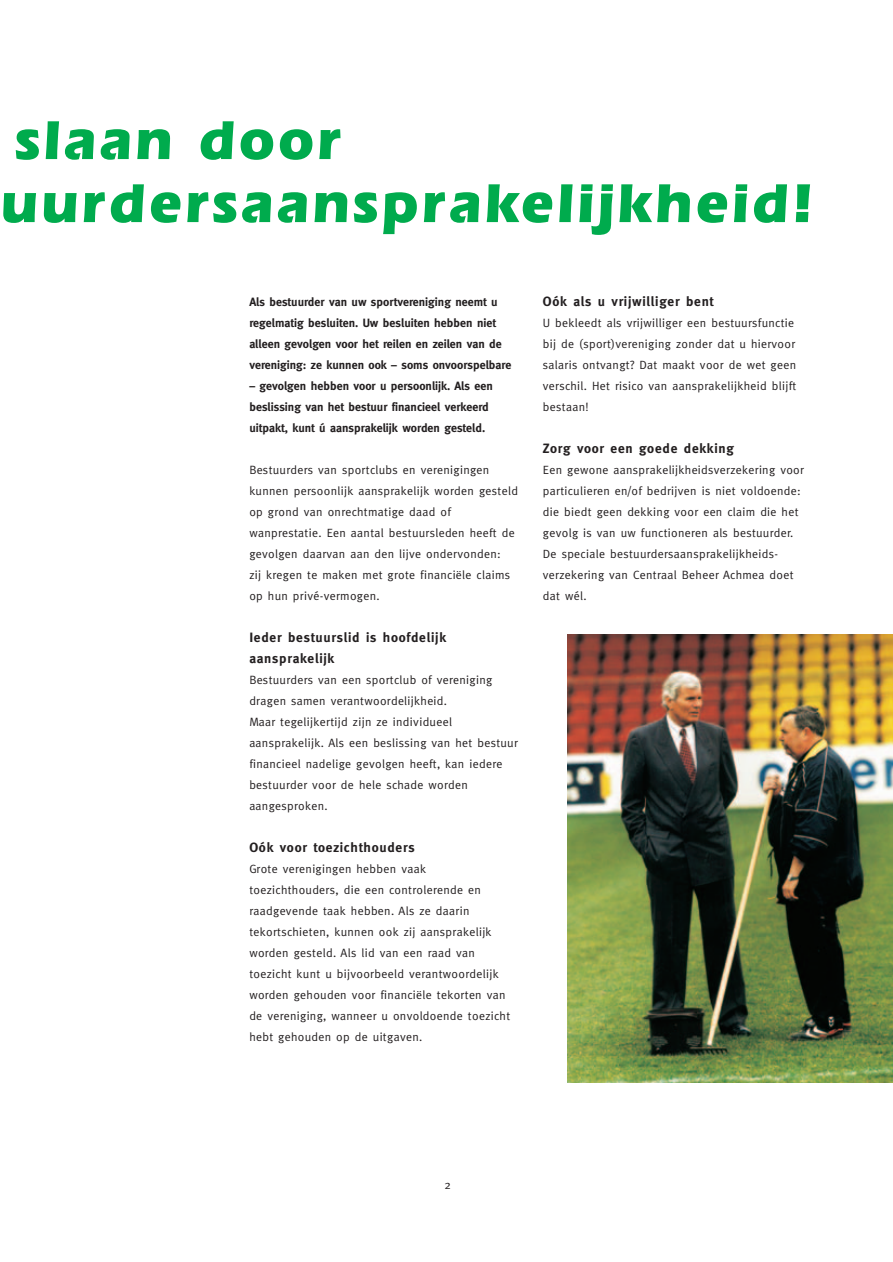
<style>
.page{position:relative;width:893px;height:1262px;background:#fff}
.page>*{position:absolute;margin:0;border:0;box-sizing:border-box;transform-origin:0 0}
.t1{font:700 57px/63px "Eras IT Cby BT";letter-spacing:.055em;color:#00ab4d}
.t2{font:700 13.5px/21px "Meta";letter-spacing:.055em;color:#231f20}
.t3{font:12px/21px "Meta";letter-spacing:.025em;color:#231f20}
.t4{font:700 12px/21px "Meta";color:#231f20}
</style>
<div class="page">
<img style="left:567px;top:635px;width:325px;height:447px">
<h1 class="t1" style="left:1px;top:116px;width:813px">slaan door uurdersaansprakelijkheid!</h1>
<p class="t4" style="left:249px;top:292px;width:263px">Als bestuurder van uw sportvereniging neemt u regelmatig besluiten. Uw besluiten hebben niet alleen gevolgen voor het reilen en zeilen van de vereniging: ze kunnen ook – soms onvoorspelbare</p>
<p class="t4" style="left:249px;top:376px;width:245px">– gevolgen hebben voor u persoonlijk. Als een beslissing van het bestuur financieel verkeerd uitpakt, kunt ú aansprakelijk worden gesteld.</p>
<p class="t3" style="left:249px;top:460px;width:270px">Bestuurders van sportclubs en verenigingen kunnen persoonlijk aansprakelijk worden gesteld op grond van onrechtmatige daad of wanprestatie. Een aantal bestuursleden heeft de gevolgen daarvan aan den lijve ondervonden:<br>zij kregen te maken met grote financiële claims op hun privé-vermogen.</p>
<p class="t2" style="left:249px;top:628px;width:198px">Ieder bestuurslid is hoofdelijk aansprakelijk</p>
<p class="t3" style="left:249px;top:670px;width:270px">Bestuurders van een sportclub of vereniging dragen samen verantwoordelijkheid.<br>Maar tegelijkertijd zijn ze individueel aansprakelijk. Als een beslissing van het bestuur financieel nadelige gevolgen heeft, kan iedere bestuurder voor de hele schade worden aangesproken.</p>
<p class="t2" style="left:249px;top:838px;width:167px">Oók voor toezichthouders</p>
<p class="t3" style="left:249px;top:859px;width:262px">Grote verenigingen hebben vaak toezichthouders, die een controlerende en raadgevende taak hebben. Als ze daarin tekortschieten, kunnen ook zij aansprakelijk worden gesteld. Als lid van een raad van toezicht kunt u bijvoorbeeld verantwoordelijk worden gehouden voor financiële tekorten van de vereniging, wanneer u onvoldoende toezicht hebt gehouden op de uitgaven.</p>
<p class="t2" style="left:543px;top:292px;width:172px">Oók als u vrijwilliger bent</p>
<p class="t3" style="left:543px;top:313px;width:255px">U bekleedt als vrijwilliger een bestuursfunctie bij de (sport)vereniging zonder dat u hiervoor salaris ontvangt? Dat maakt voor de wet geen verschil. Het risico van aansprakelijkheid blijft bestaan!</p>
<p class="t2" style="left:543px;top:439px;width:192px">Zorg voor een goede dekking</p>
<p class="t3" style="left:543px;top:460px;width:263px">Een gewone aansprakelijkheidsverzekering voor particulieren en/of bedrijven is niet voldoende: die biedt geen dekking voor een claim die het gevolg is van uw functioneren als bestuurder.<br>De speciale bestuurdersaansprakelijkheids&shy;verzekering van Centraal Beheer Achmea doet dat wél.</p>
<p class="t3" style="left:444px;top:1175px;width:8px">2</p>
</div>
